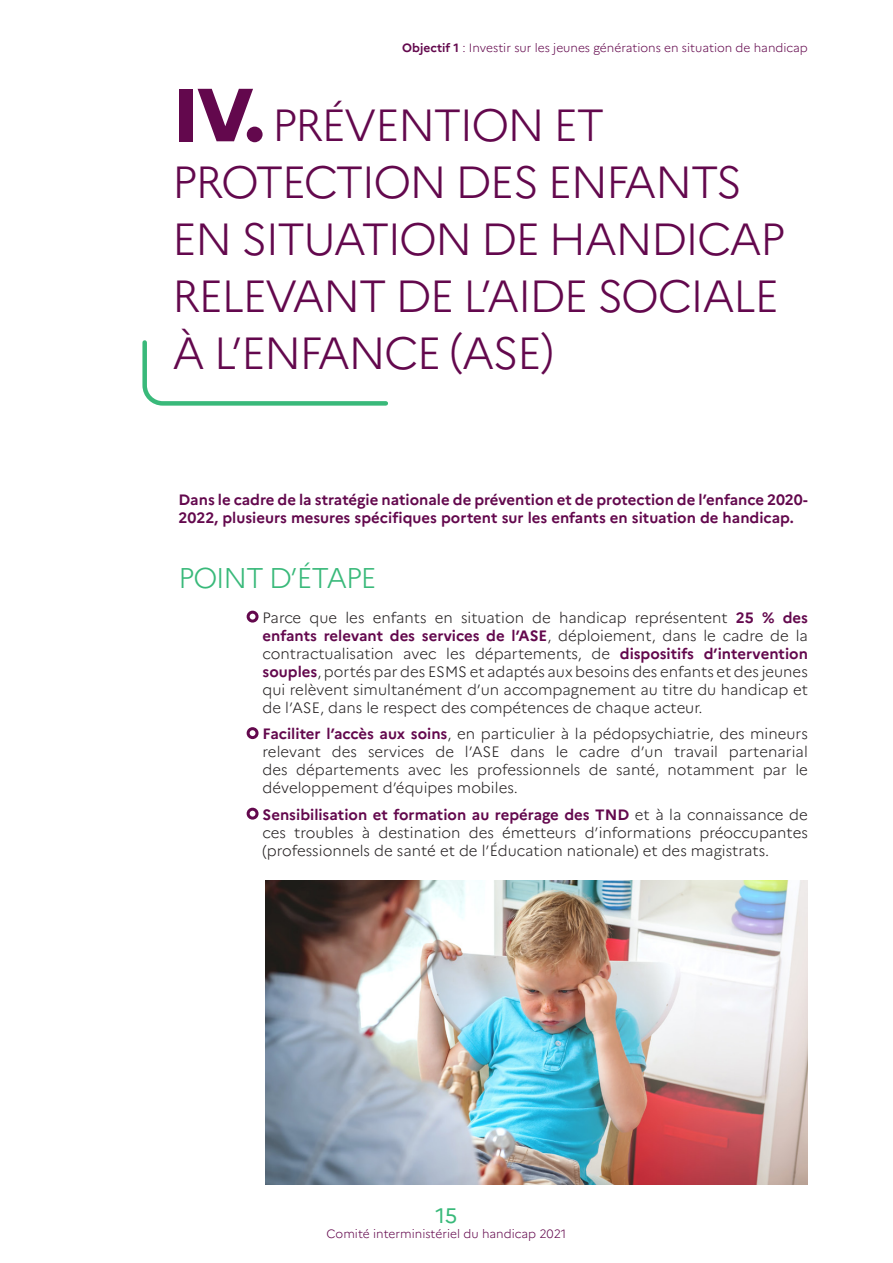
<style>
.page{position:relative;width:893px;height:1263px;background:#fff}
.page>*{position:absolute;margin:0;border:0;box-sizing:border-box;transform-origin:0 0}
.T2{font:300 45px/57px "Marianne";letter-spacing:-.04em;color:#63084d}
.Titre_courant_chapit{font:300 28.5px "Marianne";letter-spacing:-.04em;color:#39b97a}
.t1{font:21px "Marianne";color:#39b97a}
.Texte_courant_puce_N{font:300 15px/18px "Marianne";color:#231f20;text-align:justify}
.Intro{font:700 15px/18px "Marianne";color:#63084d}
.t2{font:300 12px "Marianne";color:#63084d}
.s1{font-weight:700}
.s2{font-weight:800;font-size:75px}
.s3{font-weight:700;color:#63084d}
</style>
<div class="page">
<img style="left:265px;top:880px;width:543px;height:304px">
<svg style="left:142px;top:340px;width:246px;height:66px"></svg>
<div style="left:247px;top:611px;width:12px;height:11px;border:3px solid #63084d;border-radius:50%"></div>
<div style="left:247px;top:727px;width:12px;height:12px;border:3px solid #63084d;border-radius:50%"></div>
<div style="left:247px;top:808px;width:12px;height:12px;border:3px solid #63084d;border-radius:50%"></div>
<p class="t2" style="left:402px;top:40px;width:407px"><span class="s1">Objectif 1</span> : Investir sur les jeunes générations en situation de handicap</p>
<p class="T2" style="left:172px;top:97px;width:614px"><span class="s2">IV.</span> PRÉVENTION ET<br>PROTECTION DES ENFANTS<br>EN SITUATION DE HANDICAP<br>RELEVANT DE L’AIDE SOCIALE<br>À L’ENFANCE (ASE)</p>
<p class="Intro" style="left:179px;top:490px;width:631px">Dans le cadre de la stratégie nationale de prévention et de protection de l’enfance 2020-<br>2022, plusieurs mesures spécifiques portent sur les enfants en situation de handicap.</p>
<p class="Titre_courant_chapit" style="left:179px;top:560px;width:199px">POINT D’ÉTAPE</p>
<p class="Texte_courant_puce_N" style="left:263px;top:608px;width:547px">Parce que les enfants en situation de handicap représentent <span class="s3">25 % des enfants relevant des services de l’ASE</span>, déploiement, dans le cadre de la contractualisation avec les départements, de <span class="s3">dispositifs d’intervention souples</span>, portés par des ESMS et adaptés aux besoins des enfants et des jeunes qui relèvent simultanément d’un accompagnement au titre du handicap et de l’ASE, dans le respect des compétences de chaque acteur.</p>
<p class="Texte_courant_puce_N" style="left:263px;top:725px;width:547px"><span class="s3">Faciliter l’accès aux soins</span>, en particulier à la pédopsychiatrie, des mineurs relevant des services de l’ASE dans le cadre d’un travail partenarial des départements avec les professionnels de santé, notamment par le développement d’équipes mobiles.</p>
<p class="Texte_courant_puce_N" style="left:263px;top:805px;width:547px"><span class="s3">Sensibilisation et formation au repérage des TND</span> et à la connaissance de ces troubles à destination des émetteurs d’informations préoccupantes (professionnels de santé et de l’Éducation nationale) et des magistrats.</p>
<h3 class="t1" style="left:435px;top:1203px;width:23px">15</h3>
<p class="t2" style="left:327px;top:1227px;width:241px">Comité interministériel du handicap 2021</p>
</div>
